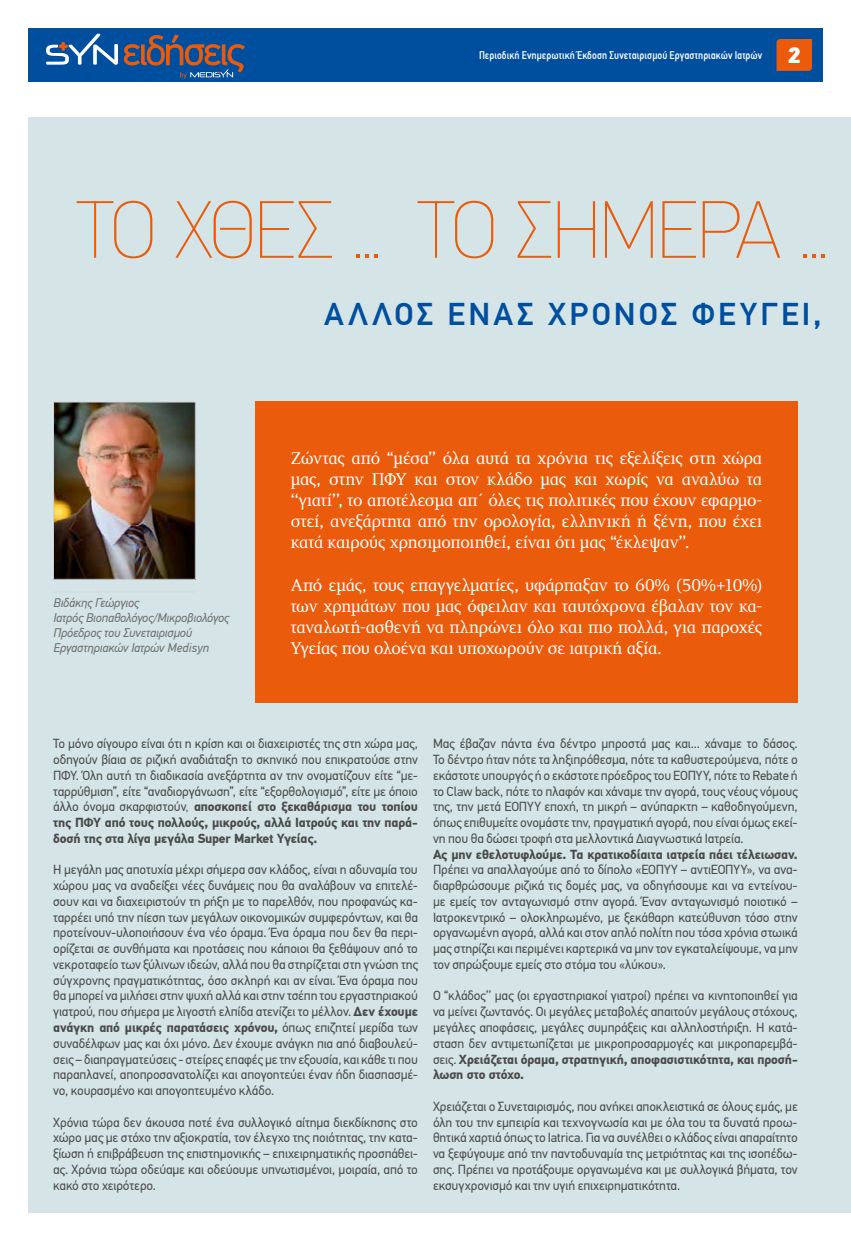
<style>
.page{position:relative;width:851px;height:1241px;background:#fff}
.page>*{position:absolute;margin:0;border:0;box-sizing:border-box;transform-origin:0 0}
.t1{font:100 81.25px "PF Din Text Pro";letter-spacing:-.035em;color:#ea5b0b}
.t2{font:500 31.5px "PF Din Text Pro";letter-spacing:.105em;color:#004f9f}
.t3{font:900 22.5px "PF Din Text Pro";color:#fff}
.t4{font:17.5px/21px "PF Diplomat";letter-spacing:-.015em;color:#fff;text-align:justify}
.t5{font:13.12px/15.8px "PF Din Text Pro";letter-spacing:-.01em;color:#4a4a49;text-align:justify}
.t6{font:700 13.12px "PF Din Text Pro";letter-spacing:-.01em;color:#4a4a49}
.t7{font:italic 12.5px/15px "PF Din Text Pro";letter-spacing:-.015em;color:#706f6f}
.t8{font:500 condensed 11.25px "PF Din Text";letter-spacing:.005em;color:#fff}
.s1{font-weight:300}
.s2{font-weight:700}
</style>
<div class="page">
<div style="left:28px;top:28px;width:794px;height:53px;background:#004f9f"></div>
<svg style="left:46px;top:34px;width:72px;height:31px"></svg>
<svg style="left:124px;top:35px;width:121px;height:44px"></svg>
<div style="left:28px;top:117px;width:822px;height:1095px;background:#d5e5e7"></div>
<svg style="left:54px;top:591px;width:141px;height:1px"></svg>
<div style="left:255px;top:401px;width:542px;height:302px;background:#ea5b0b"></div>
<img style="left:55px;top:403px;width:139px;height:174px">
<div style="left:53px;top:401px;width:143px;height:178px;border:1px solid #d0d0d0"></div>
<svg style="left:776px;top:39px;width:35px;height:32px"></svg>
<p class="t8" style="left:479px;top:49px;width:285px">Περιοδική Ενημερωτική Έκδοση Συνεταιρισμού Εργαστηριακών Ιατρών</p>
<h3 class="t3" style="left:787px;top:41px;width:15px">2</h3>
<h1 class="t1" style="left:76px;top:183px;width:754px">ΤΟ ΧΘΕΣ ... ΤΟ ΣΗΜΕΡΑ ...</h1>
<p class="t7" style="left:53px;top:595px;width:177px">Βιδάκης Γεώργιος<br>Ιατρός Βιοπαθολόγος/Μικροβιολόγος<br>Πρόεδρος του Συνεταιρισμού<br>Εργαστηριακών Ιατρών Medisyn</p>
<h2 class="t2" style="left:324px;top:295px;width:499px">Άλλος ένας χρόνος φεύγει,</h2>
<p class="t4" style="left:291px;top:448px;width:473px">Ζώντας από “μέσα’’ όλα αυτά τα χρόνια τις εξελίξεις στη χώρα μας, στην ΠΦΥ και στον κλάδο μας και χωρίς να αναλύω τα ‘‘γιατί’’, το αποτέλεσμα απ΄ όλες τις πολιτικές που έχουν εφαρμο&shy;στεί, ανεξάρτητα από την ορολογία, ελληνική ή ξένη, που έχει κατά καιρούς χρησιμοποιηθεί, είναι ότι μας “έκλεψαν’’.</p>
<h3 class="t4" style="left:291px;top:574px;width:473px">Από εμάς, τους επαγγελματίες, υφάρπαξαν το 60% (50%+10%) των χρημάτων που μας όφειλαν και ταυτόχρονα έβαλαν τον κα&shy;ταναλωτή-ασθενή να πληρώνει όλο και πιο πολλά, για παροχές Υγείας που ολοένα και υποχωρούν σε ιατρική αξία.</h3>
<p class="t5" style="left:53px;top:736px;width:366px">Το μόνο σίγουρο είναι ότι η κρίση και οι διαχειριστές της στη χώρα μας, οδηγούν βίαια σε ριζική αναδιάταξη το σκηνικό που επικρατούσε στην ΠΦΥ. Όλη αυτή τη διαδικασία ανεξάρτητα αν την ονοματίζουν είτε “με&shy;ταρρύθμιση”, είτε “αναδιοργάνωση”, είτε “εξορθολογισμό”, είτε με όποιο άλλο όνομα σκαρφιστούν<span class="s1">,</span> <span class="s2">αποσκοπεί στο ξεκαθάρισμα του τοπίου της ΠΦΥ από τους πολλούς, μικρούς, αλλά Ιατρούς και την παρά&shy;δοσή της στα λίγα μεγάλα Super Market Υγείας.</span></p>
<p class="t5" style="left:53px;top:862px;width:366px">Η μεγάλη μας αποτυχία μέχρι σήμερα σαν κλάδος, είναι η αδυναμία του χώρου μας να αναδείξει νέες δυνάμεις που θα αναλάβουν να επιτελέ&shy;σουν και να διαχειριστούν τη ρήξη με το παρελθόν, που προφανώς κα&shy;ταρρέει υπό την πίεση των μεγάλων οικονομικών συμφερόντων, και θα προτείνουν-υλοποιήσουν ένα νέο όραμα. Ένα όραμα που δεν θα περι&shy;ορίζεται σε συνθήματα και προτάσεις που κάποιοι θα ξεθάψουν από το νεκροταφείο των ξύλινων ιδεών, αλλά που θα στηρίζεται στη γνώση της σύγχρονης πραγματικότητας, όσο σκληρή και αν είναι. Ένα όραμα που θα μπορεί να μιλήσει στην ψυχή αλλά και στην τσέπη του εργαστηριακού γιατρού, που σήμερα με λιγοστή ελπίδα ατενίζει το μέλλον. <span class="s2">Δεν έχουμε ανάγκη από μικρές παρατάσεις χρόνου,</span> όπως επιζητεί μερίδα των συναδέλφων μας και όχι μόνο. Δεν έχουμε ανάγκη πια από διαβουλεύ&shy;σεις – διαπραγματεύσεις - στείρες επαφές με την εξουσία, και κάθε τι που παραπλανεί, αποπροσανατολίζει και απογοητεύει έναν ήδη διασπασμέ&shy;νο, κουρασμένο και απογοητευμένο κλάδο.</p>
<p class="t5" style="left:53px;top:1114px;width:366px">Χρόνια τώρα δεν άκουσα ποτέ ένα συλλογικό αίτημα διεκδίκησης στο χώρο μας με στόχο την αξιοκρατία, τον έλεγχο της ποιότητας, την κατα&shy;ξίωση ή επιβράβευση της επιστημονικής – επιχειρηματικής προσπάθει&shy;ας. Χρόνια τώρα οδεύαμε και οδεύουμε υπνωτισμένοι, μοιραία, από το κακό στο χειρότερο.</p>
<p class="t5" style="left:433px;top:736px;width:366px">Μας έβαζαν πάντα ένα δέντρο μπροστά μας και... χάναμε το δάσος.<br>Το δέντρο ήταν πότε τα ληξιπρόθεσμα, πότε τα καθυστερούμενα, πότε ο εκάστοτε υπουργός ή ο εκάστοτε πρόεδρος του ΕΟΠΥΥ, πότε το Rebate ή το Claw back, πότε το πλαφόν και χάναμε την αγορά, τους νέους νόμους της, την μετά ΕΟΠΥΥ εποχή, τη μικρή – ανύπαρκτη – καθοδηγούμενη, όπως επιθυμείτε ονομάστε την, πραγματική αγορά, που είναι όμως εκεί&shy;νη που θα δώσει τροφή στα μελλοντικά Διαγνωστικά Ιατρεία.</p>
<p class="t6" style="left:433px;top:846px;width:366px">Ας μην εθελοτυφλούμε. Τα κρατικοδίαιτα ιατρεία πάει τέλειωσαν.</p>
<p class="t5" style="left:433px;top:862px;width:366px">Πρέπει να απαλλαγούμε από το δίπολο «ΕΟΠΥΥ – αντιΕΟΠΥΥ», να ανα&shy;διαρθρώσουμε ριζικά τις δομές μας, να οδηγήσουμε και να εντείνου&shy;με εμείς τον ανταγωνισμό στην αγορά. Έναν ανταγωνισμό ποιοτικό – Ιατροκεντρικό – ολοκληρωμένο, με ξεκάθαρη κατεύθυνση τόσο στην οργανωμένη αγορά, αλλά και στον απλό πολίτη που τόσα χρόνια στωικά μας στηρίζει και περιμένει καρτερικά να μην τον εγκαταλείψουμε, να μην τον σπρώξουμε εμείς στο στόμα του «λύκου».</p>
<p class="t5" style="left:433px;top:988px;width:366px">Ο “κλάδος’’ μας (οι εργαστηριακοί γιατροί) πρέπει να κινητοποιηθεί για να μείνει ζωντανός. Οι μεγάλες μεταβολές απαιτούν μεγάλους στόχους, μεγάλες αποφάσεις, μεγάλες συμπράξεις και αλληλοστήριξη. Η κατά&shy;σταση δεν αντιμετωπίζεται με μικροπροσαρμογές και μικροπαρεμβά&shy;σεις. <span class="s2">Χρειάζεται όραμα, στρατηγική, αποφασιστικότητα, και προσή&shy;λωση στο στόχο.</span></p>
<p class="t5" style="left:433px;top:1098px;width:366px">Χρειάζεται ο Συνεταιρισμός, που ανήκει αποκλειστικά σε όλους εμάς, με όλη του την εμπειρία και τεχνογνωσία και με όλα του τα δυνατά προω&shy;θητικά χαρτιά όπως το Iatrica. Για να συνέλθει ο κλάδος είναι απαραίτητο να ξεφύγουμε από την παντοδυναμία της μετριότητας και της ισοπέδω&shy;σης. Πρέπει να προτάξουμε οργανωμένα και με συλλογικά βήματα, τον εκσυγχρονισμό και την υγιή επιχειρηματικότητα.</p>
</div>
